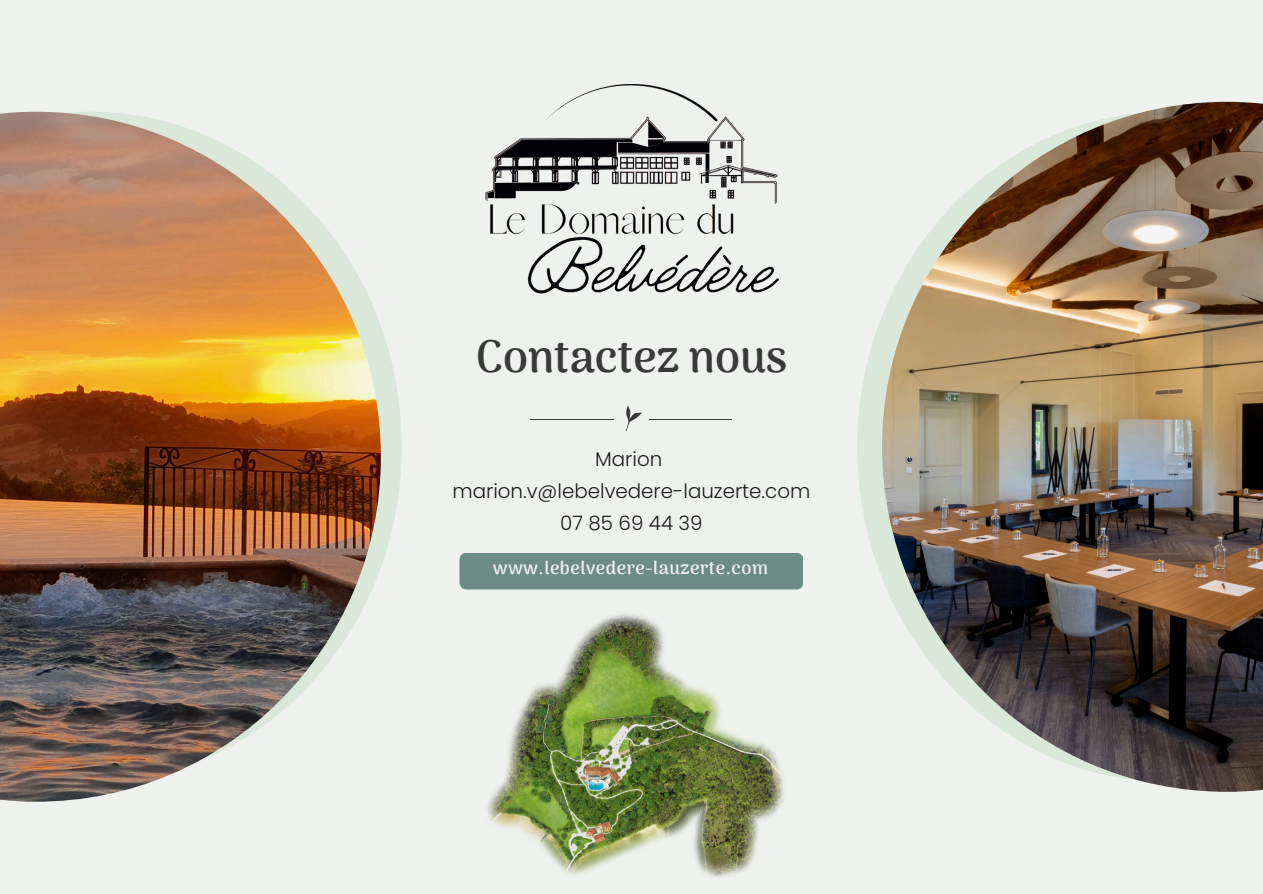
<style>
.page{position:relative;width:1263px;height:894px;background:#fff}
.page>*{position:absolute;margin:0;border:0;box-sizing:border-box;transform-origin:0 0}
.t1{font:700 45px "Arima Madurai";color:#393939}
.t2{font:300 19.8px "Poppins";color:#1b1b1b}
.t3{font:700 18.15px "Arima Madurai";letter-spacing:.03em;color:#eff1ef}
</style>
<div class="page">
<div style="left:0;top:0;width:1263px;height:893px;background:#eff1ef"></div>
<svg style="left:381px;top:328px;width:21px;height:238px;fill:#dae8da"></svg>
<svg style="left:857px;top:317px;width:25px;height:260px;fill:#dae8da"></svg>
<img style="left:0;top:112px;width:381px;height:689px">
<img style="left:882px;top:102px;width:381px;height:689px">
<img style="left:485px;top:85px;width:293px;height:208px">
<hr style="left:531px;top:419px;width:83px;height:1px;background:#393939">
<hr style="left:649px;top:419px;width:83px;height:1px;background:#393939">
<svg style="left:626px;top:405px;width:16px;height:26px"></svg>
<img style="left:487px;top:614px;width:297px;height:263px">
<div style="left:459px;top:552px;width:344px;height:37px;background:#6d8b85;border-radius:7px"></div>
<p class="t1" style="left:476px;top:330px;width:313px">Contactez nous</p>
<p class="t2" style="left:595px;top:445px;width:69px">Marion</p>
<p class="t2" style="left:452px;top:477px;width:359px">marion.v@lebelvedere-lauzerte.com</p>
<h2 class="t2" style="left:560px;top:509px;width:144px">07 85 69 44 39</h2>
<p class="t3" style="left:493px;top:556px;width:277px">www.lebelvedere-lauzerte.com</p>
</div>
